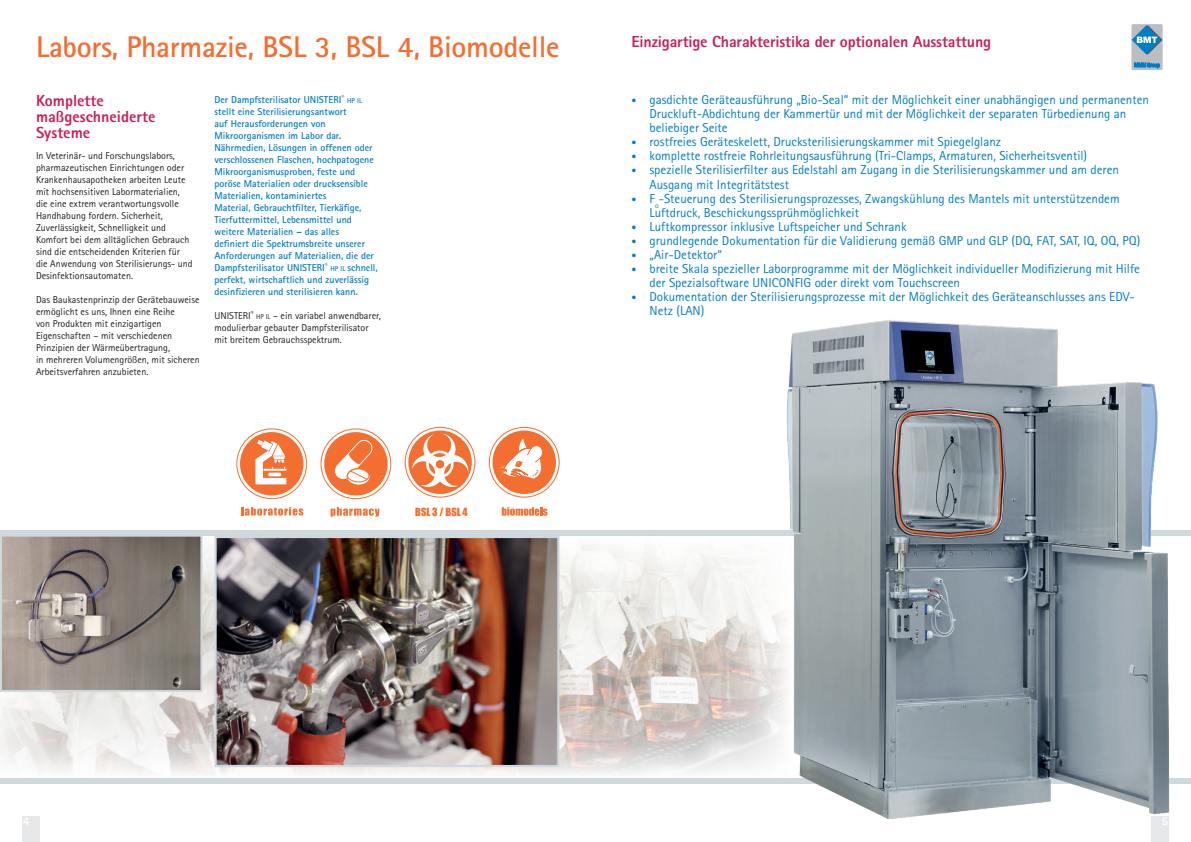
<style>
.page{position:relative;width:1191px;height:842px;background:#fff}
.page>*{position:absolute;margin:0;border:0;box-sizing:border-box;transform-origin:0 0}
.t1{font:700 30px "Rotis Sans Serif Std";letter-spacing:-.01em;color:#f36e31}
.t2{font:800 16px/16px "Rotis Sans Serif Std";letter-spacing:-.01em;color:#c7205c}
.t3{font:13px/14px "Rotis Sans Serif Std";color:#007ec5}
.t4{font:800 12px "Rotis Sans Serif Std";color:#fff}
.t5{font:10.4px "Impact";color:#f36e31}
.t6{font:10px/12px "Rotis Sans Serif Std";color:#231f20}
.t7{font:700 10px/12px "Rotis Sans Serif Std";color:#007ec5}
.t8{font:700 7px "Rotis Sans Serif Std";color:#007ec5}
.s1{font-size:7px}
.s2{font-size:10px}
</style>
<div class="page">
<div style="left:23px;top:816px;width:17px;height:26px;background:#e6e7e9"></div>
<div style="left:1131px;top:24px;width:31px;height:46px;background:#bcbdc0;border-radius:2px"></div>
<svg style="left:1134px;top:63px;width:25px;height:5px"></svg>
<svg style="left:1132px;top:26px;width:30px;height:28px"></svg>
<div style="left:0;top:531px;width:1191px;height:5px;background:#cfd8dd"></div>
<div style="left:0;top:779px;width:1191px;height:5px;background:#cfd8dd"></div>
<img style="left:784px;top:320px;width:407px;height:522px">
<img style="left:0;top:535px;width:794px;height:243px">
<img style="left:217px;top:539px;width:339px;height:225px">
<div style="left:214px;top:536px;width:345px;height:231px;border:2px solid #cfd8dd"></div>
<img style="left:3px;top:538px;width:196px;height:151px">
<div style="left:0;top:535px;width:202px;height:157px;border:2px solid #cfd8dd"></div>
<svg style="left:241px;top:507px;width:62px;height:9px"></svg>
<svg style="left:330px;top:507px;width:49px;height:10px"></svg>
<svg style="left:321px;top:429px;width:70px;height:70px"></svg>
<div style="left:320px;top:428px;width:71px;height:71px;border:1px solid #f36e31;border-radius:50%"></div>
<div style="left:324px;top:432px;width:64px;height:63px;background:#f36e31;border-radius:50%"></div>
<svg style="left:334px;top:439px;width:39px;height:45px"></svg>
<svg style="left:237px;top:429px;width:70px;height:70px"></svg>
<div style="left:236px;top:428px;width:71px;height:71px;border:1px solid #f36e31;border-radius:50%"></div>
<div style="left:240px;top:432px;width:63px;height:63px;background:#f36e31;border-radius:50%"></div>
<svg style="left:255px;top:440px;width:31px;height:44px"></svg>
<svg style="left:489px;top:427px;width:70px;height:70px"></svg>
<div style="left:489px;top:427px;width:70px;height:70px;border:1px solid #f36e31;border-radius:50%"></div>
<div style="left:492px;top:430px;width:64px;height:64px;background:#f36e31;border-radius:50%"></div>
<svg style="left:497px;top:438px;width:45px;height:46px"></svg>
<svg style="left:502px;top:507px;width:45px;height:9px"></svg>
<svg style="left:405px;top:427px;width:70px;height:70px"></svg>
<div style="left:405px;top:427px;width:70px;height:70px;border:1px solid #f36e31;border-radius:50%"></div>
<svg style="left:408px;top:430px;width:64px;height:64px"></svg>
<svg style="left:412px;top:433px;width:56px;height:54px"></svg>
<h1 class="t1" style="left:36px;top:28px;width:525px">Labors, Pharmazie, BSL 3, BSL 4, Biomodelle</h1>
<p class="t2" style="left:36px;top:92px;width:121px">Komplette maßgeschneiderte<br>Systeme</p>
<p class="t6" style="left:36px;top:149px;width:158px">In Veterinär- und Forschungslabors, pharmazeutischen Einrichtungen oder Krankenhausapotheken arbeiten Leute mit hochsensitiven Labormaterialien, die eine extrem verantwortungsvolle Handhabung fordern. Sicherheit, Zuverlässigkeit, Schnelligkeit und Komfort bei dem alltäglichen Gebrauch sind die entscheidenden Kriterien für die Anwendung von Sterilisierungs- und Desinfektionsautomaten.</p>
<p class="t6" style="left:36px;top:293px;width:165px">Das Baukastenprinzip der Gerätebauweise ermöglicht es uns, Ihnen eine Reihe<br>von Produkten mit einzigartigen Eigenschaften – mit verschiedenen Prinzipien der Wärmeübertragung,<br>in mehreren Volumengrößen, mit sicheren Arbeitsverfahren anzubieten.</p>
<p class="t7" style="left:214px;top:93px;width:131px">Der Dampfsterilisator UNISTERI<sup>®</sup></p>
<p class="t8" style="left:347px;top:96px;width:16px">HP IL</p>
<p class="t7" style="left:214px;top:105px;width:165px">stellt eine Sterilisierungsantwort<br>auf Herausforderungen von Mikroorganismen im Labor dar.<br>Nährmedien, Lösungen in offenen oder verschlossenen Flaschen, hochpatogene Mikroorganismusproben, feste und poröse Materialien oder drucksensible Materialien, kontaminiertes<br>Material, Gebrauchtfilter, Tierkäfige, Tierfuttermittel, Lebensmittel und weitere Materialien – das alles<br>definiert die Spektrumsbreite unserer Anforderungen auf Materialien, die der Dampfsterilisator UNISTERI<sup>®</sup> <span class="s1">HP IL</span> schnell, perfekt, wirtschaftlich und zuverlässig desinfizieren und sterilisieren kann.</p>
<p class="t6" style="left:214px;top:309px;width:168px">UNISTERI<sup>®</sup> <span class="s1">HP IL</span> – ein variabel anwendbarer, modulierbar gebauter Dampfsterilisator mit breitem Gebrauchsspektrum.</p>
<p class="t5" style="left:415px;top:504px;width:54px">BSL 3 / BSL 4</p>
<p class="t2" style="left:631px;top:33px;width:361px">Einzigartige Charakteristika der optionalen Ausstattung</p>
<p class="t3" style="left:649px;top:92px;width:501px;text-indent:-18px"><span class="s2">•</span> gasdichte Geräteausführung „Bio-Seal“ mit der Möglichkeit einer unabhängigen und permanenten<br>Druckluft-Abdichtung der Kammertür und mit der Möglichkeit der separaten Türbedienung an beliebiger Seite</p>
<p class="t3" style="left:631px;top:134px;width:371px"><span class="s2">•</span> rostfreies Geräteskelett, Drucksterilisierungskammer mit Spiegelglanz</p>
<p class="t3" style="left:631px;top:148px;width:457px"><span class="s2">•</span> komplette rostfreie Rohrleitungsausführung (Tri-Clamps, Armaturen, Sicherheitsventil)</p>
<p class="t3" style="left:649px;top:161px;width:471px;line-height:15.6px;text-indent:-18px"><span class="s2">•</span> spezielle Sterilisierfilter aus Edelstahl am Zugang in die Sterilisierungskammer und am deren<br>Ausgang mit Integritätstest</p>
<p class="t3" style="left:649px;top:192px;width:471px;text-indent:-18px"><span class="s2">•</span> F<sub>o</sub>-Steuerung des Sterilisierungsprozesses, Zwangskühlung des Mantels mit unterstützendem<br>Luftdruck, Beschickungssprühmöglichkeit</p>
<p class="t3" style="left:631px;top:220px;width:277px"><span class="s2">•</span> Luftkompressor inklusive Luftspeicher und Schrank</p>
<p class="t3" style="left:631px;top:234px;width:510px"><span class="s2">•</span> grundlegende Dokumentation für die Validierung gemäß GMP und GLP (DQ, FAT, SAT, IQ, OQ, PQ)</p>
<p class="t3" style="left:631px;top:248px;width:92px"><span class="s2">•</span> „Air-Detektor“</p>
<p class="t3" style="left:649px;top:262px;width:492px;text-indent:-18px"><span class="s2">•</span> breite Skala spezieller Laborprogramme mit der Möglichkeit individueller Modifizierung mit Hilfe der Spezialsoftware UNICONFIG oder direkt vom Touchscreen</p>
<p class="t3" style="left:649px;top:290px;width:487px;text-indent:-18px"><span class="s2">•</span> Dokumentation der Sterilisierungsprozesse mit der Möglichkeit des Geräteanschlusses ans EDV-<br>Netz (LAN)</p>
<p class="t4" style="left:23px;top:813px;width:8px">4</p>
<p class="t4" style="left:1161px;top:813px;width:8px">5</p>
</div>
